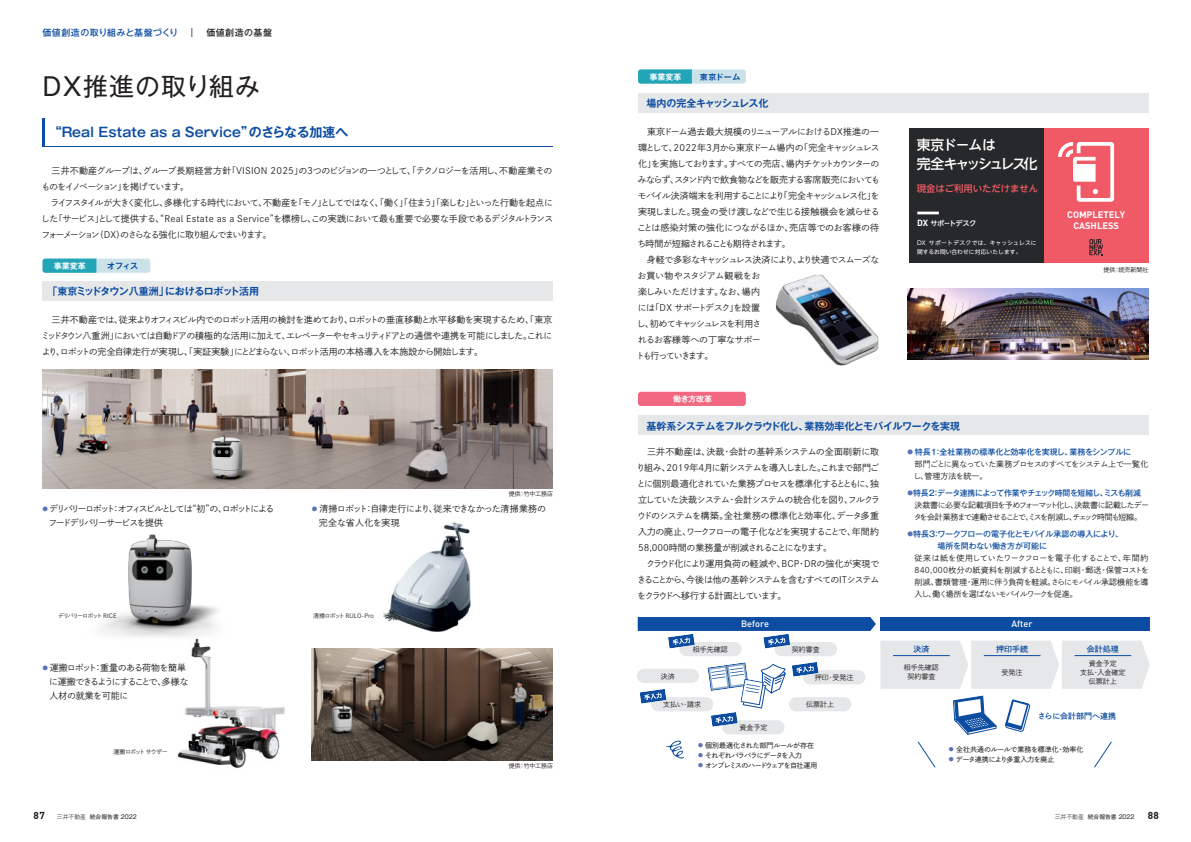
<style>
.page{position:relative;width:1191px;height:842px;background:#fff}
.page>*{position:absolute;margin:0;border:0;box-sizing:border-box;transform-origin:0 0}
.t1{font:25px "Gothic MB101 Pro";letter-spacing:.04em;color:#231f20}
.t2{font:500 13.8px/19.4px "UD Shin Go NT Pr 6";letter-spacing:-.11em;color:#fff}
.t3{font:700 13px "Gothic MB101 Pro De";color:#0d4da1}
.t4{font:700 10px "Gothic MB101 Pro De";letter-spacing:-.035em;color:#0d4da1}
.t5{font:700 10px "Gothic MB101 Pro De";letter-spacing:-.06em;color:#0d4da1}
.t6{font:700 10px "DIN Pro";color:#231f20}
.t7{font:700 9.3px/10.7px "DIN Pro";color:#fff;text-align:center}
.t8{font:500 9.3px "UD Shin Go NT Pr 6";color:#f05a67}
.t9{font:500 9.2px "DIN Pro";color:#fff}
.t10{font:9px/16px "P Shuei Go Gin Std L";letter-spacing:-.08em;color:#231f20;text-align:justify}
.t11{font:9px/16px "P Shuei Go Gin Std L";letter-spacing:-.05em;color:#231f20}
.t12{font:9px/16px "P Shuei Go Gin Std L";letter-spacing:-.055em;color:#231f20}
.t13{font:9px/14px "P Shuei Go Gin Std L";letter-spacing:-.175em;color:#231f20}
.t14{font:9px/14px "P Shuei Go Gin Std L";letter-spacing:-.015em;color:#231f20}
.t15{font:500 9px "Gothic MB101 Pro";letter-spacing:.05em;color:#0d4da1}
.t16{font:8px/12px "P Shuei Go Gin Std L";letter-spacing:-.075em;color:#231f20;text-align:justify}
.t17{font:500 8px/12px "Gothic MB101 Pro";letter-spacing:-.015em;color:#0d4da1}
.t18{font:8px/12px "P Shuei Go Gin Std L";letter-spacing:-.115em;color:#231f20}
.t19{font:8px/12px "P Shuei Go Gin Std L";letter-spacing:-.05em;color:#231f20}
.t20{font:500 8px "Gothic MB101 Pro";letter-spacing:-.045em;color:#0d4da1}
.t21{font:8px "P Shuei Go Gin Std B";color:#0d4da1}
.t22{font:700 8px "Gothic MB101 Pro De";color:#fff}
.t23{font:700 8px "Gothic MB101 Pro De";letter-spacing:-.01em;color:#0d4da1}
.t24{font:500 7.2px "UD Shin Go NT Pr 6";letter-spacing:-.07em;color:#fff}
.t25{font:7px/9px "P Shuei Go Gin Std L";color:#231f20;text-align:center}
.t26{font:7px "P Shuei Go Gin Std M";letter-spacing:-.01em;color:#231f20}
.t27{font:7px "P Shuei Go Gin Std M";letter-spacing:-.11em;color:#231f20}
.t28{font:7px "P Shuei Go Gin Std M";letter-spacing:-.015em;color:#231f20}
.t29{font:7px "P Shuei Go Gin Std M";letter-spacing:-.04em;color:#231f20}
.t30{font:7px "P Shuei Go Gin Std M";letter-spacing:-.075em;color:#231f20}
.t31{font:6px "P Shuei Go Gin Std L";letter-spacing:-.055em;color:#231f20}
.t32{font:6px "P Shuei Go Gin Std L";letter-spacing:-.015em;color:#231f20}
.t33{font:6px "P Shuei Go Gin Std L";letter-spacing:-.17em;color:#231f20}
.t34{font:6px "P Shuei Go Gin Std L";letter-spacing:-.125em;color:#231f20}
.t35{font:5.8px "Gothic MB101 Pro";color:#231f20}
.t36{font:5.7px/9.3px "UD Shin Go NT Pr 6";letter-spacing:.025em;color:#fff}
.s1{color:#231f20}
.s2{font-size:5.6px;color:#5b72b7}
.s3{font-family:"DIN Pro";font-weight:700;font-size:8.9px}
.s4{font-family:"Gothic MB101 Pro";font-weight:500;font-size:4.9px;color:#5b72b7}
.s5{font-family:"DIN Pro";font-weight:700;font-size:10px}
.s6{font-weight:300}
</style>
<div class="page">
<img style="left:178px;top:651px;width:107px;height:117px">
<img style="left:43px;top:370px;width:510px;height:119px">
<img style="left:102px;top:534px;width:116px;height:117px">
<div style="left:43px;top:281px;width:510px;height:20px;background:#e6e7e9"></div>
<hr style="left:43px;top:118px;width:2px;height:28px;background:#0d4da1">
<hr style="left:43px;top:146px;width:510px;height:1px;background:#0d4da1">
<div style="left:638px;top:93px;width:510px;height:20px;background:#e6e7e9"></div>
<img style="left:907px;top:288px;width:241px;height:71px">
<div style="left:638px;top:415px;width:510px;height:20px;background:#e6e7e9"></div>
<div style="left:43px;top:259px;width:107px;height:14px;background:#cbe2e9;border-radius:3px"></div>
<svg style="left:43px;top:259px;width:53px;height:14px"></svg>
<div style="left:638px;top:69px;width:108px;height:15px;background:#cbe2e9;border-radius:3px"></div>
<svg style="left:638px;top:69px;width:54px;height:15px"></svg>
<div style="left:638px;top:392px;width:108px;height:14px;background:#f16681;border-radius:3px"></div>
<img style="left:383px;top:523px;width:88px;height:108px">
<img style="left:312px;top:648px;width:241px;height:112px">
<div style="left:909px;top:128px;width:134px;height:135px;background:#27282a"></div>
<div style="left:1043px;top:128px;width:105px;height:135px;background:#f05a67"></div>
<svg style="left:1089px;top:239px;width:14px;height:16px"></svg>
<hr style="left:917px;top:212px;width:22px;height:2px;background:#fff">
<svg style="left:1058px;top:142px;width:56px;height:60px"></svg>
<img style="left:776px;top:274px;width:103px;height:92px">
<svg style="left:637px;top:617px;width:512px;height:151px"></svg>
<p class="t15" style="left:43px;top:25px;width:231px">価値創造の取り組みと基盤づくり　<span class="s1">｜　価値創造の基盤</span></p>
<h1 class="t1" style="left:43px;top:65px;width:219px">DX推進の取り組み</h1>
<h3 class="t3" style="left:49px;top:121px;width:301px">“Real Estate as a Service”のさらなる加速へ</h3>
<p class="t10" style="left:41px;top:163px;width:512px;text-indent:10px">三井不動産グループは、グループ長期経営方針「VISION 2025」の３つのビジョンの一つとして、「テクノロジーを活用し、不動産業そのものをイノベーション」を掲げています。</p>
<p class="t10" style="left:41px;top:195px;width:514px;text-indent:9px">ライフスタイルが大きく変化し、多様化する時代において、不動産を「モノ」としてではなく、「働く」「住まう」「楽しむ」といった行動を起点にした「サービス」として提供する、“Real Estate as a Service”を標榜し、この実践において最も重要で必要な手段であるデジタルトランスフォーメーション（DX）のさらなる強化に取り組んでまいります。</p>
<p class="t22" style="left:54px;top:260px;width:34px">事業変革</p>
<p class="t23" style="left:107px;top:260px;width:32px">オフィス</p>
<p class="t5" style="left:47px;top:283px;width:213px">「東京ミッドタウン八重洲」におけるロボット活用</p>
<p class="t10" style="left:41px;top:311px;width:513px;text-indent:10px">三井不動産では、従来よりオフィスビル内でのロボット活用の検討を進めており、ロボットの垂直移動と水平移動を実現するため、「東京ミッドタウン八重洲」においては自動ドアの積極的な活用に加えて、エレベーターやセキュリティドアとの通信や連携を可能にしました。これにより、ロボットの完全自律走行が実現し、「実証実験」にとどまらない、ロボット活用の本格導入を本施設から開始します。</p>
<p class="t13" style="left:48px;top:502px;width:227px;text-indent:-6px"><span class="s2">●</span> デリバリーロボット：オフィスビルとしては“初”の、ロボットによるフードデリバリーサービスを提供</p>
<p class="t31" style="left:509px;top:490px;width:46px">提供：竹中工務店</p>
<p class="t14" style="left:319px;top:502px;width:229px;text-indent:-7px"><span class="s2">●</span> 清掃ロボット：自律走行により、従来できなかった清掃業務の完全な省人化を実現</p>
<p class="t33" style="left:58px;top:611px;width:60px">デリバリーロボット RICE</p>
<p class="t32" style="left:313px;top:611px;width:62px">清掃ロボット RULO-Pro</p>
<p class="t10" style="left:49px;top:660px;width:141px;line-height:14px;text-align:left;text-indent:-7px"><span class="s2">●</span> 運搬ロボット：重量のある荷物を簡単に運搬できるようにすることで、多様な人材の就業を可能に</p>
<p class="t34" style="left:114px;top:748px;width:56px">運搬ロボット サウザー</p>
<p class="t31" style="left:509px;top:761px;width:46px">提供：竹中工務店</p>
<p class="t22" style="left:649px;top:70px;width:33px">事業変革</p>
<p class="t23" style="left:700px;top:70px;width:42px">東京ドーム</p>
<p class="t4" style="left:646px;top:95px;width:123px">場内の完全キャッシュレス化</p>
<p class="t10" style="left:637px;top:123px;width:245px;text-align:left;text-indent:10px">東京ドーム過去最大規模のリニューアルにおけるDX推進の一環として、2022年3月から東京ドーム場内の「完全キャッシュレス化」を実施しております。すべての売店、場内チケットカウンターのみならず、スタンド内で飲食物などを販売する客席販売においてもモバイル決済端末を利用することにより「完全キャッシュレス化」を実現しました。現金の受け渡しなどで生じる接触機会を減らせることは感染対策の強化につながるほか、売店等でのお客様の待ち時間が短縮されることも期待されます。</p>
<p class="t12" style="left:636px;top:251px;width:245px;text-indent:11px">身軽で多彩なキャッシュレス決済により、より快適でスムーズなお買い物やスタジアム観戦をお<br>楽しみいただけます。なお、場内<br>には「DX サポートデスク」を設置<br>し、初めてキャッシュレスを利用さ<br>れるお客様等への丁寧なサポー<br>トも行っていきます。</p>
<p class="t22" style="left:673px;top:393px;width:41px">働き方改革</p>
<h2 class="t2" style="left:916px;top:134px;width:122px">東京ドームは<br>完全キャッシュレス化</h2>
<p class="t8" style="left:917px;top:180px;width:123px">現金はご利用いただけません</p>
<p class="t24" style="left:917px;top:217px;width:61px"><span class="s3">DX</span> サポートデスク</p>
<p class="t7" style="left:1067px;top:209px;width:59px">COMPLETELY<br>CASHLESS</p>
<p class="t36" style="left:917px;top:238px;width:121px">DX サポートデスクでは、キャッシュレスに関するお問い合わせに対応いたします。</p>
<p class="t31" style="left:1103px;top:266px;width:46px">提供：読売新聞社</p>
<p class="t4" style="left:646px;top:417px;width:315px">基幹系システムをフルクラウド化し、業務効率化とモバイルワークを実現</p>
<p class="t11" style="left:636px;top:444px;width:245px;text-indent:10px">三井不動産は、決裁・会計の基幹系システムの全面刷新に取り組み、2019年4月に新システムを導入しました。これまで部門ごとに個別最適化されていた業務プロセスを標準化するとともに、独立していた決裁システム・会計システムの統合化を図り、フルクラウドのシステムを構築。全社業務の標準化と効率化、データ多重入力の廃止、ワークフローの電子化などを実現することで、年間約58,000時間の業務量が削減されることになります。</p>
<p class="t10" style="left:637px;top:556px;width:244px;text-indent:9px">クラウド化により運用負荷の軽減や、BCP・DRの強化が実現できることから、今後は他の基幹システムを含むすべてのITシステムをクラウドへ移行する計画としています。</p>
<p class="t17" style="left:907px;top:444px;width:225px"><span class="s2">●</span> 特長1：全社業務の標準化と効率化を実現し、業務をシンプルに</p>
<p class="t19" style="left:913px;top:457px;width:237px">部門ごとに異なっていた業務プロセスのすべてをシステム上で一覧化し、管理方法を統一。</p>
<p class="t20" style="left:907px;top:486px;width:235px"><span class="s2">●</span>特長2：データ連携によって作業やチェック時間を短縮し、ミスも削減</p>
<p class="t18" style="left:913px;top:498px;width:237px">決裁書に必要な記載項目を予めフォーマット化し、決裁書に記載したデータを会計業務まで連動させることで、ミスを削減し、チェック時間も短縮。</p>
<p class="t17" style="left:937px;top:526px;width:187px;text-indent:-30px"><span class="s2">●</span>特長3：ワークフローの電子化とモバイル承認の導入により、場所を問わない働き方が可能に</p>
<p class="t16" style="left:914px;top:551px;width:236px">従来は紙を使用していたワークフローを電子化することで、年間約840,000枚分の紙資料を削減するとともに、印刷・郵送・保管コストを削減、書類管理・運用に伴う負荷を軽減。さらにモバイル承認機能を導入し、働く場所を選ばないモバイルワークを促進。</p>
<p class="t9" style="left:741px;top:616px;width:30px">Before</p>
<p class="t9" style="left:1011px;top:616px;width:22px">After</p>
<p class="t25" style="left:904px;top:663px;width:36px">相手先確認契約審査</p>
<p class="t25" style="left:1001px;top:668px;width:22px">受発注</p>
<p class="t25" style="left:1080px;top:659px;width:47px">資金予定<br>支払・入金確定伝票計上</p>
<p class="t21" style="left:913px;top:644px;width:17px">決済</p>
<p class="t21" style="left:996px;top:644px;width:34px">押印手続</p>
<p class="t21" style="left:1087px;top:644px;width:33px">会計処理</p>
<p class="t25" style="left:693px;top:645px;width:36px">相手先確認</p>
<p class="t25" style="left:792px;top:645px;width:29px">契約審査</p>
<p class="t25" style="left:661px;top:671px;width:15px">決済</p>
<p class="t25" style="left:815px;top:673px;width:40px">押印・受発注</p>
<p class="t25" style="left:663px;top:700px;width:39px">支払い・請求</p>
<p class="t25" style="left:806px;top:700px;width:29px">伝票計上</p>
<p class="t25" style="left:739px;top:723px;width:29px">資金予定</p>
<p class="t21" style="left:1037px;top:711px;width:80px">さらに会計部門へ連携</p>
<p class="t26" style="left:949px;top:744px;width:136px"><span class="s4">●</span> 全社共通のルールで業務を標準化・効率化</p>
<p class="t29" style="left:949px;top:754px;width:107px"><span class="s4">●</span> データ連携により多重入力を廃止</p>
<p class="t28" style="left:698px;top:740px;width:118px"><span class="s4">●</span> 個別最適化された部門ルールが存在</p>
<p class="t30" style="left:698px;top:750px;width:106px"><span class="s4">●</span> それぞれバラバラにデータを入力</p>
<p class="t27" style="left:698px;top:760px;width:121px"><span class="s4">●</span> オンプレミスのハードウェアを自社運用</p>
<p class="t35" style="left:34px;top:812px;width:105px"><span class="s5">87</span> <span class="s6">三井不動産</span> 統合報告書 2022</p>
<p class="t35" style="left:1054px;top:812px;width:81px"><span class="s6">三井不動産</span> 統合報告書 2022</p>
<p class="t6" style="left:1147px;top:807px;width:13px">88</p>
</div>
